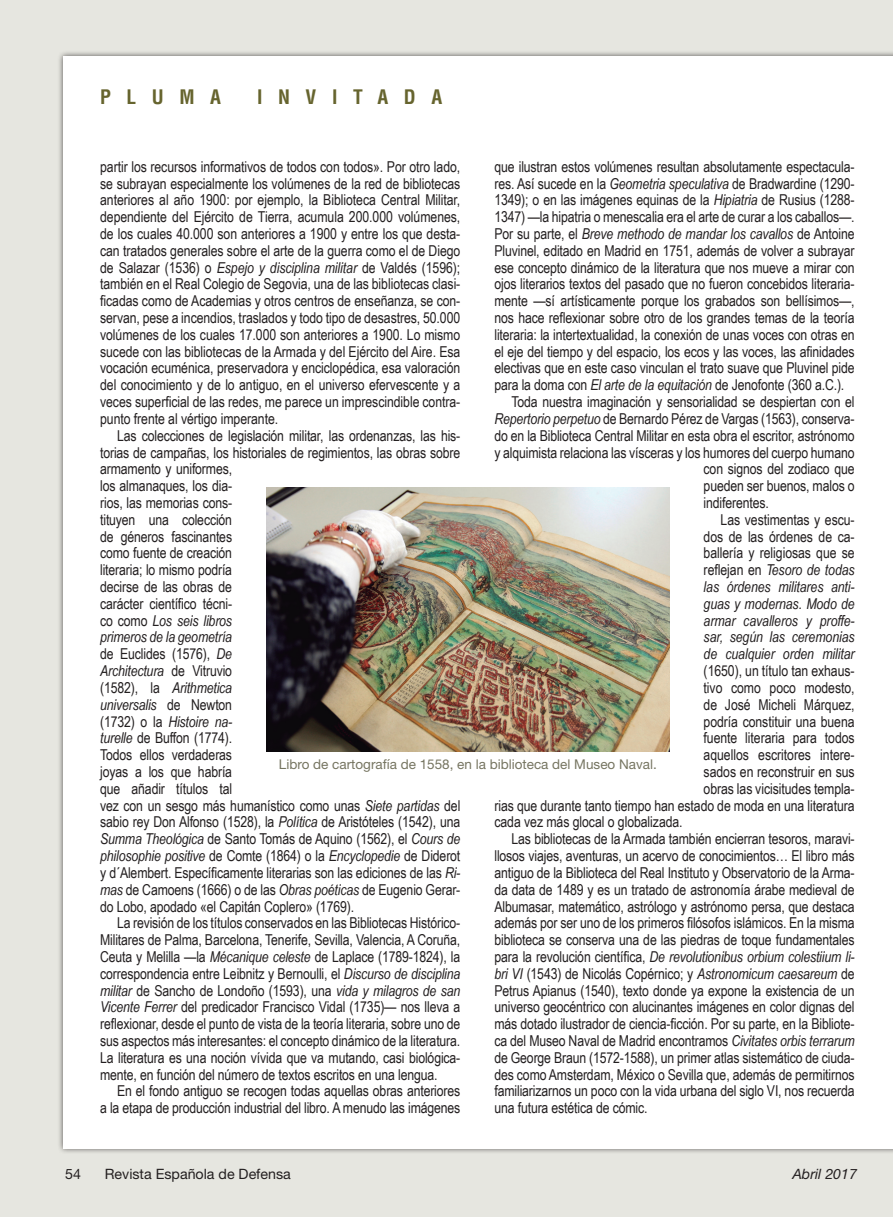
<style>
.page{position:relative;width:893px;height:1217px;background:#fff}
.page>*{position:absolute;margin:0;border:0;box-sizing:border-box;transform-origin:0 0}
.t1{font:700 condensed 19.5px "Helvetica";letter-spacing:.8em;color:#66642e}
.t2{font:15px/16.8px "Arial Narrow";letter-spacing:-.01em;color:#231f20;text-align:justify}
.t3{font:italic 15px "Arial Narrow";letter-spacing:-.005em;color:#231f20}
.t4{font:14.25px "Helvetica Neue";color:#231f20}
.t5{font:italic 14.25px "Helvetica Neue";color:#231f20}
.t6{font:13.5px "Helvetica Neue";color:#767561}
.s1{font-style:italic}
.s2{font-style:normal}
</style>
<div class="page">
<div style="left:0;top:0;width:893px;height:1216px;background:#e6e6e0"></div>
<div style="left:57px;top:50px;width:836px;height:1104px;background:#231f20;opacity:.75"></div>
<div style="left:64px;top:56px;width:829px;height:1091px;background:#fff"></div>
<img style="left:266px;top:487px;width:404px;height:263px">
<h1 class="t1" style="left:100px;top:85px;width:122px">PLUMA</h1>
<h1 class="t1" style="left:257px;top:85px;width:187px">INVITADA</h1>
<p class="t2" style="left:100px;top:157px;width:362px">partir los recursos informativos de todos con todos». Por otro lado, se subrayan especialmente los volúmenes de la red de bibliotecas anteriores al año 1900: por ejemplo, la Biblioteca Central Militar, dependiente del Ejército de Tierra, acumula 200.000 volúmenes, de los cuales 40.000 son anteriores a 1900 y entre los que desta&shy;can tratados generales sobre el arte de la guerra como el de Diego de Salazar (1536) o <span class="s1">Espejo y disciplina militar</span> de Valdés (1596); también en el Real Colegio de Segovia, una de las bibliotecas clasi&shy;ficadas como de Academias y otros centros de enseñanza, se con&shy;servan, pese a incendios, traslados y todo tipo de desastres, 50.000 volúmenes de los cuales 17.000 son anteriores a 1900. Lo mismo sucede con las bibliotecas de la Armada y del Ejército del Aire. Esa vocación ecuménica, preservadora y enciclopédica, esa valoración del conocimiento y de lo antiguo, en el universo efervescente y a veces superficial de las redes, me parece un imprescindible contra&shy;punto frente al vértigo imperante.</p>
<p class="t2" style="left:100px;top:426px;width:362px;text-align:left;text-indent:17px">Las colecciones de legislación militar, las ordenanzas, las his&shy;torias de campañas, los historiales de regimientos, las obras sobre armamento y uniformes,<br>los almanaques, los dia-<br>rios, las memorias cons-<br>tituyen una colección<br>de géneros fascinantes<br>como fuente de creación<br>literaria; lo mismo podría<br>decirse de las obras de<br>carácter científico técni-<br>co como <span class="s1">Los seis libros<br>primeros de la geometría<br></span>de Euclides (1576), <span class="s1">De<br>Architectura</span> de Vitruvio<br>(1582), la <span class="s1">Arithmetica<br>universalis</span> de Newton<br>(1732) o la <span class="s1">Histoire na-<br>turelle</span> de Buffon (1774).<br>Todos ellos verdaderas<br>joyas a los que habría<br>que añadir títulos tal<br>vez con un sesgo más humanístico como unas <span class="s1">Siete partidas</span> del sabio rey Don Alfonso (1528), la <span class="s1">Política</span> de Aristóteles (1542), una <span class="s1">Summa Theológica</span> de Santo Tomás de Aquino (1562), el <span class="s1">Cours de philosophie positive</span> de Comte (1864) o la <span class="s1">Encyclopedie</span> de Diderot y d´Alembert. Específicamente literarias son las ediciones de las <span class="s1">Ri&shy;mas</span> de Camoens (1666) o de las <span class="s1">Obras poéticas</span> de Eugenio Gerar&shy;do Lobo, apodado «el Capitán Coplero» (1769).</p>
<p class="t2" style="left:100px;top:913px;width:362px;text-indent:17px">La revisión de los títulos conservados en las Bibliotecas Histórico-Militares de Palma, Barcelona, Tenerife, Sevilla, Valencia, A Coruña, Ceuta y Melilla —la <span class="s1">Mécanique celeste</span> de Laplace (1789-1824), la correspondencia entre Leibnitz y Bernoulli, el <span class="s1">Discurso de disciplina militar</span> de Sancho de Londoño (1593), una <span class="s1">vida y milagros de san Vicente Ferrer</span> del predicador Francisco Vidal (1735)— nos lleva a reflexionar, desde el punto de vista de la teoría literaria, sobre uno de sus aspectos más interesantes: el concepto dinámico de la literatura.<br>La literatura es una noción vívida que va mutando, casi biológica&shy;mente, en función del número de textos escritos en una lengua.</p>
<p class="t2" style="left:100px;top:1081px;width:362px;text-align:right">En el fondo antiguo se recogen todas aquellas obras anteriores<br>a la etapa de producción industrial del libro. A menudo las imágenes</p>
<p class="t2" style="left:494px;top:157px;width:362px">que ilustran estos volúmenes resultan absolutamente espectacula-</p>
<p class="t2" style="left:494px;top:174px;width:362px">res. Así sucede en la <span class="s1">Geometria speculativa</span> de Bradwardine (1290-</p>
<p class="t2" style="left:494px;top:191px;width:362px">1349); o en las imágenes equinas de la <span class="s1">Hipiatria</span> de Rusius (1288-</p>
<p class="t2" style="left:494px;top:208px;width:362px">1347) —la hipatria o menescalia era el arte de curar a los caballos—.</p>
<p class="t3" style="left:494px;top:223px;width:362px"><span class="s2">Por su parte, el</span> Breve methodo de mandar los cavallos <span class="s2">de Antoine</span></p>
<p class="t2" style="left:494px;top:241px;width:362px">Pluvinel, editado en Madrid en 1751, además de volver a subrayar</p>
<p class="t2" style="left:494px;top:258px;width:362px">ese concepto dinámico de la literatura que nos mueve a mirar con</p>
<p class="t2" style="left:494px;top:275px;width:362px">ojos literarios textos del pasado que no fueron concebidos literaria-</p>
<p class="t2" style="left:494px;top:292px;width:362px">mente —sí artísticamente porque los grabados son bellísimos—,</p>
<p class="t2" style="left:494px;top:309px;width:362px">nos hace reflexionar sobre otro de los grandes temas de la teoría</p>
<p class="t2" style="left:494px;top:325px;width:362px">literaria: la intertextualidad, la conexión de unas voces con otras en</p>
<p class="t2" style="left:494px;top:342px;width:362px">el eje del tiempo y del espacio, los ecos y las voces, las afinidades</p>
<p class="t2" style="left:494px;top:359px;width:362px">electivas que en este caso vinculan el trato suave que Pluvinel pide</p>
<p class="t2" style="left:494px;top:376px;width:351px">para la doma con <span class="s1">El arte de la equitación</span> de Jenofonte (360 a.C.).</p>
<p class="t2" style="left:511px;top:393px;width:345px">Toda nuestra imaginación y sensorialidad se despiertan con el</p>
<p class="t2" style="left:494px;top:409px;width:362px"><span class="s1">Repertorio perpetuo</span> de Bernardo Pérez de Vargas (1563), conserva-</p>
<p class="t2" style="left:494px;top:426px;width:362px">do en la Biblioteca Central Militar en esta obra el escritor, astrónomo</p>
<p class="t2" style="left:494px;top:443px;width:362px">y alquimista relaciona las vísceras y los humores del cuerpo humano</p>
<p class="t2" style="left:704px;top:460px;width:153px">con signos del zodiaco que</p>
<p class="t2" style="left:704px;top:477px;width:153px">pueden ser buenos, malos o</p>
<p class="t2" style="left:704px;top:493px;width:67px">indiferentes.</p>
<p class="t2" style="left:721px;top:510px;width:136px">Las vestimentas y escu-</p>
<p class="t2" style="left:704px;top:527px;width:153px">dos de las órdenes de ca-</p>
<p class="t2" style="left:704px;top:544px;width:153px">ballería y religiosas que se</p>
<p class="t3" style="left:704px;top:559px;width:153px"><span class="s2">reflejan en</span> Tesoro de todas</p>
<p class="t3" style="left:704px;top:576px;width:153px">las órdenes militares anti-</p>
<p class="t3" style="left:704px;top:593px;width:153px">guas y modernas. Modo de</p>
<p class="t3" style="left:704px;top:609px;width:153px">armar cavalleros y proffe-</p>
<p class="t3" style="left:704px;top:626px;width:153px">sar, según las ceremonias</p>
<p class="t3" style="left:704px;top:643px;width:153px">de cualquier orden militar</p>
<p class="t2" style="left:704px;top:661px;width:153px">(1650), un título tan exhaus-</p>
<p class="t2" style="left:704px;top:678px;width:153px">tivo como poco modesto,</p>
<p class="t2" style="left:704px;top:695px;width:153px">de José Micheli Márquez,</p>
<p class="t2" style="left:704px;top:712px;width:153px">podría constituir una buena</p>
<p class="t2" style="left:704px;top:729px;width:153px">fuente literaria para todos</p>
<p class="t2" style="left:704px;top:745px;width:153px">aquellos escritores intere-</p>
<p class="t2" style="left:704px;top:762px;width:153px">sados en reconstruir en sus</p>
<p class="t2" style="left:704px;top:779px;width:153px">obras las vicisitudes templa-</p>
<p class="t2" style="left:494px;top:796px;width:362px">rias que durante tanto tiempo han estado de moda en una literatura</p>
<p class="t2" style="left:494px;top:813px;width:190px">cada vez más glocal o globalizada.</p>
<p class="t2" style="left:511px;top:829px;width:345px">Las bibliotecas de la Armada también encierran tesoros, maravi-</p>
<p class="t2" style="left:494px;top:846px;width:362px">llosos viajes, aventuras, un acervo de conocimientos… El libro más</p>
<p class="t2" style="left:494px;top:863px;width:362px">antiguo de la Biblioteca del Real Instituto y Observatorio de la Arma-</p>
<p class="t2" style="left:494px;top:880px;width:362px">da data de 1489 y es un tratado de astronomía árabe medieval de</p>
<p class="t2" style="left:494px;top:897px;width:362px">Albumasar, matemático, astrólogo y astrónomo persa, que destaca</p>
<p class="t2" style="left:494px;top:913px;width:362px">además por ser uno de los primeros filósofos islámicos. En la misma</p>
<p class="t2" style="left:494px;top:930px;width:362px">biblioteca se conserva una de las piedras de toque fundamentales</p>
<p class="t3" style="left:494px;top:945px;width:362px"><span class="s2">para la revolución científica,</span> De revolutionibus orbium colestiium li-</p>
<p class="t2" style="left:494px;top:964px;width:362px"><span class="s1">bri VI</span> (1543) de Nicolás Copérnico; y <span class="s1">Astronomicum caesareum</span> de</p>
<p class="t2" style="left:494px;top:981px;width:362px">Petrus Apianus (1540), texto donde ya expone la existencia de un</p>
<p class="t2" style="left:494px;top:997px;width:362px">universo geocéntrico con alucinantes imágenes en color dignas del</p>
<p class="t2" style="left:494px;top:1014px;width:362px">más dotado ilustrador de ciencia-ficción. Por su parte, en la Bibliote-</p>
<p class="t2" style="left:494px;top:1031px;width:362px">ca del Museo Naval de Madrid encontramos <span class="s1">Civitates orbis terrarum</span></p>
<p class="t2" style="left:494px;top:1048px;width:362px">de George Braun (1572-1588), un primer atlas sistemático de ciuda-</p>
<p class="t2" style="left:494px;top:1065px;width:362px">des como Amsterdam, México o Sevilla que, además de permitirnos</p>
<p class="t2" style="left:494px;top:1081px;width:362px">familiarizarnos un poco con la vida urbana del siglo VI, nos recuerda</p>
<p class="t2" style="left:494px;top:1098px;width:155px">una futura estética de cómic.</p>
<p class="t6" style="left:279px;top:756px;width:379px">Libro de cartografía de 1558, en la biblioteca del Museo Naval.</p>
<p class="t4" style="left:65px;top:1164px;width:17px">54</p>
<p class="t4" style="left:105px;top:1164px;width:188px">Revista Española de Defensa</p>
<p class="t5" style="left:792px;top:1164px;width:66px">Abril 2017</p>
</div>
